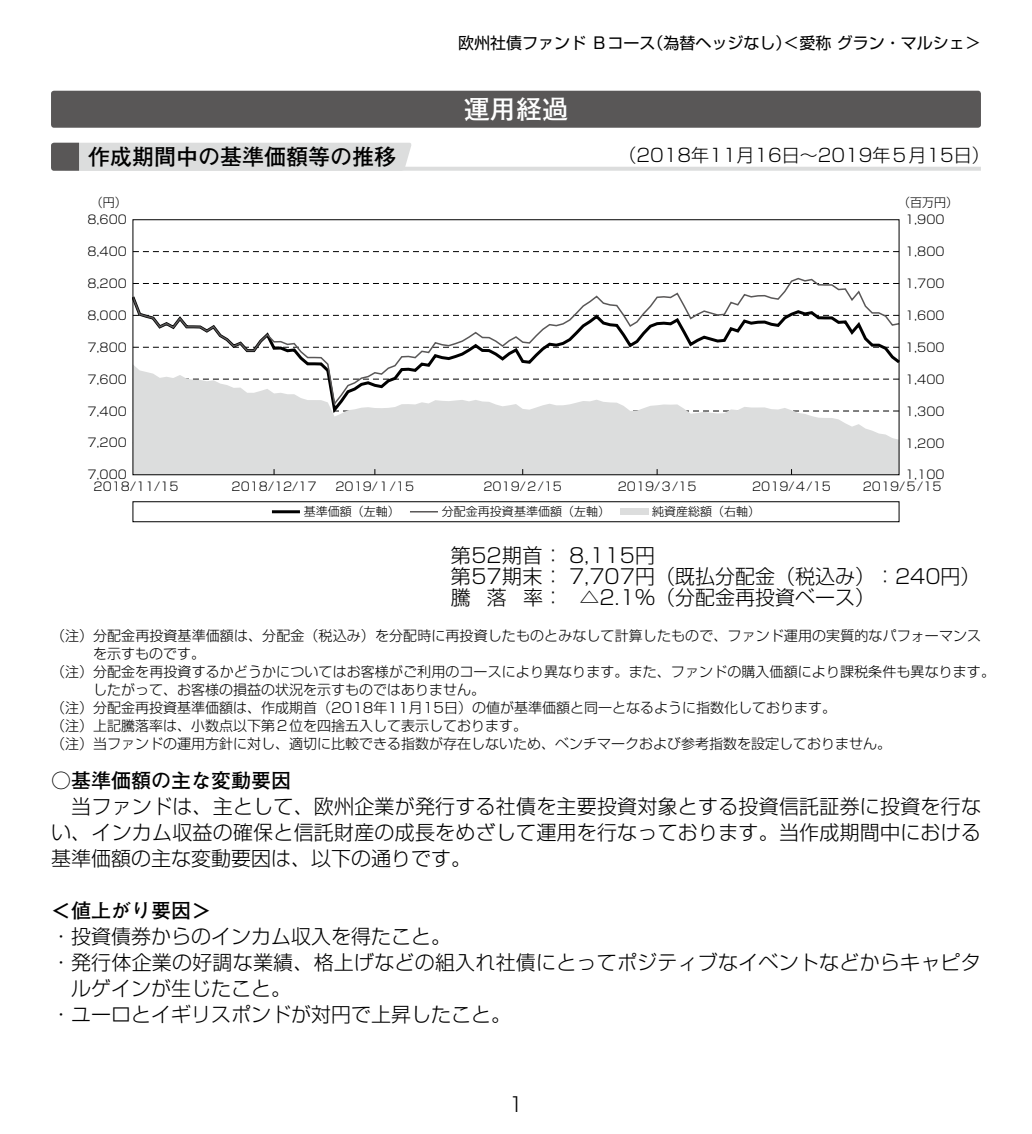
<style>
.page{position:relative;width:1032px;height:1134px;background:#fff}
.page>*{position:absolute;margin:0;border:0;box-sizing:border-box;transform-origin:0 0}
.t1{font:700 26px "Futo Go B101 Pr 6";color:#fff}
.t2{font:700 22px "Futo Go B101 Pr 6";color:#000}
.t3{font:300 20px/21px "Shin Go Pr 6";color:#000}
.t4{font:700 20px "Futo Go B101 Pr 6";color:#000}
.t5{font:300 18px "Shin Go Pr 6";color:#000}
.t6{font:16px "Shin Go Pr 6";color:#000}
.t7{font:300 14px "Shin Go Pr 6";color:#000}
.t8{font:300 12px "Shin Go Pr 6";color:#000}
</style>
<div class="page">
<hr style="left:65px;top:167px;width:916px;height:4px;background:#dcdddd">
<svg style="left:51px;top:143px;width:361px;height:28px"></svg>
<div style="left:620px;top:509px;width:28px;height:6px;background:#dcdddd"></div>
<hr style="left:272px;top:510px;width:28px;height:3px;background:#000">
<svg style="left:410px;top:511px;width:28px;height:1px"></svg>
<svg style="left:135px;top:251px;width:762px;height:1px"></svg>
<div style="left:135px;top:417px;width:762px;height:56px;background:#dcdddd"></div>
<svg style="left:135px;top:407px;width:762px;height:10px"></svg>
<svg style="left:135px;top:277px;width:762px;height:130px"></svg>
<div style="left:133px;top:219px;width:766px;height:256px;border:1px solid #000"></div>
<div style="left:51px;top:91px;width:930px;height:37px;background:#595757;border-radius:3px"></div>
<p class="t6" style="left:458px;top:30px;width:524px">欧州社債ファンド Ｂコース（為替ヘッジなし）＜愛称 グラン・マルシェ＞</p>
<h1 class="t1" style="left:464px;top:88px;width:105px">運用経過</h1>
<h2 class="t2" style="left:88px;top:139px;width:310px">作成期間中の基準価額等の推移</h2>
<p class="t5" style="left:619px;top:140px;width:373px">（2018年11月16日～2019年５月15日）</p>
<p class="t8" style="left:91px;top:193px;width:37px">（円）</p>
<p class="t8" style="left:898px;top:193px;width:61px">（百万円）</p>
<p class="t8" style="left:87px;top:210px;width:41px">8,600</p>
<p class="t8" style="left:905px;top:210px;width:41px">1,900</p>
<p class="t8" style="left:87px;top:242px;width:41px">8,400</p>
<p class="t8" style="left:905px;top:242px;width:41px">1,800</p>
<p class="t8" style="left:87px;top:274px;width:41px">8,200</p>
<p class="t8" style="left:905px;top:274px;width:41px">1,700</p>
<p class="t8" style="left:87px;top:306px;width:41px">8,000</p>
<p class="t8" style="left:905px;top:306px;width:41px">1,600</p>
<p class="t8" style="left:87px;top:337px;width:41px">7,800</p>
<p class="t8" style="left:905px;top:337px;width:41px">1,500</p>
<p class="t8" style="left:87px;top:369px;width:41px">7,600</p>
<p class="t8" style="left:905px;top:369px;width:41px">1,400</p>
<p class="t8" style="left:87px;top:401px;width:41px">7,400</p>
<p class="t8" style="left:905px;top:401px;width:41px">1,300</p>
<p class="t8" style="left:87px;top:433px;width:41px">7,200</p>
<p class="t8" style="left:905px;top:433px;width:41px">1,200</p>
<p class="t8" style="left:87px;top:465px;width:41px">7,000</p>
<p class="t8" style="left:905px;top:465px;width:41px">1,100</p>
<p class="t8" style="left:94px;top:477px;width:86px">2018/11/15</p>
<p class="t8" style="left:232px;top:477px;width:86px">2018/12/17</p>
<p class="t8" style="left:335px;top:477px;width:80px">2019/１/15</p>
<p class="t8" style="left:483px;top:477px;width:80px">2019/２/15</p>
<p class="t8" style="left:618px;top:477px;width:80px">2019/３/15</p>
<p class="t8" style="left:752px;top:477px;width:80px">2019/４/15</p>
<p class="t8" style="left:863px;top:477px;width:80px">2019/５/15</p>
<p class="t8" style="left:304px;top:502px;width:97px">基準価額（左軸）</p>
<p class="t8" style="left:442px;top:502px;width:169px">分配金再投資基準価額（左軸）</p>
<p class="t8" style="left:652px;top:502px;width:109px">純資産総額（右軸）</p>
<h3 class="t3" style="left:451px;top:543px;width:531px">第52期首： 8,115円<br>第57期末： 7,707円（既払分配金（税込み）：240円）騰 落 率： △2.1％（分配金再投資ベース）</h3>
<p class="t7" style="left:51px;top:625px;width:932px">（注）分配金再投資基準価額は、分配金（税込み）を分配時に再投資したものとみなして計算したもので、ファンド運用の実質的なパフォーマンス</p>
<p class="t7" style="left:93px;top:643px;width:113px">を示すものです。</p>
<p class="t7" style="left:51px;top:661px;width:945px">（注）分配金を再投資するかどうかについてはお客様がご利用のコースにより異なります。また、ファンドの購入価額により課税条件も異なります。</p>
<p class="t7" style="left:93px;top:679px;width:394px">したがって、お客様の損益の状況を示すものではありません。</p>
<p class="t7" style="left:51px;top:697px;width:787px">（注）分配金再投資基準価額は、作成期首（2018年11月15日）の値が基準価額と同一となるように指数化しております。</p>
<p class="t7" style="left:51px;top:715px;width:478px">（注）上記騰落率は、小数点以下第２位を四捨五入して表示しております。</p>
<p class="t7" style="left:51px;top:733px;width:842px">（注）当ファンドの運用方針に対し、適切に比較できる指数が存在しないため、ベンチマークおよび参考指数を設定しておりません。</p>
<h3 class="t4" style="left:51px;top:764px;width:241px">○基準価額の主な変動要因</h3>
<h3 class="t3" style="left:51px;top:791px;width:931px;line-height:26px;text-align:justify">　当ファンドは、主として、欧州企業が発行する社債を主要投資対象とする投資信託証券に投資を行ない、インカム収益の確保と信託財産の成長をめざして運用を行なっております。当作成期間中における基準価額の主な変動要因は、以下の通りです。</h3>
<h3 class="t4" style="left:51px;top:894px;width:161px">＜値上がり要因＞</h3>
<h3 class="t3" style="left:51px;top:924px;width:402px">・投資債券からのインカム収入を得たこと。</h3>
<h3 class="t3" style="left:51px;top:950px;width:931px">・発行体企業の好調な業績、格上げなどの組入れ社債にとってポジティブなイベントなどからキャピタ</h3>
<h3 class="t3" style="left:71px;top:976px;width:221px">ルゲインが生じたこと。</h3>
<h3 class="t3" style="left:51px;top:1002px;width:462px">・ユーロとイギリスポンドが対円で上昇したこと。</h3>
<h3 class="t3" style="left:508px;top:1092px;width:17px">1</h3>
</div>
